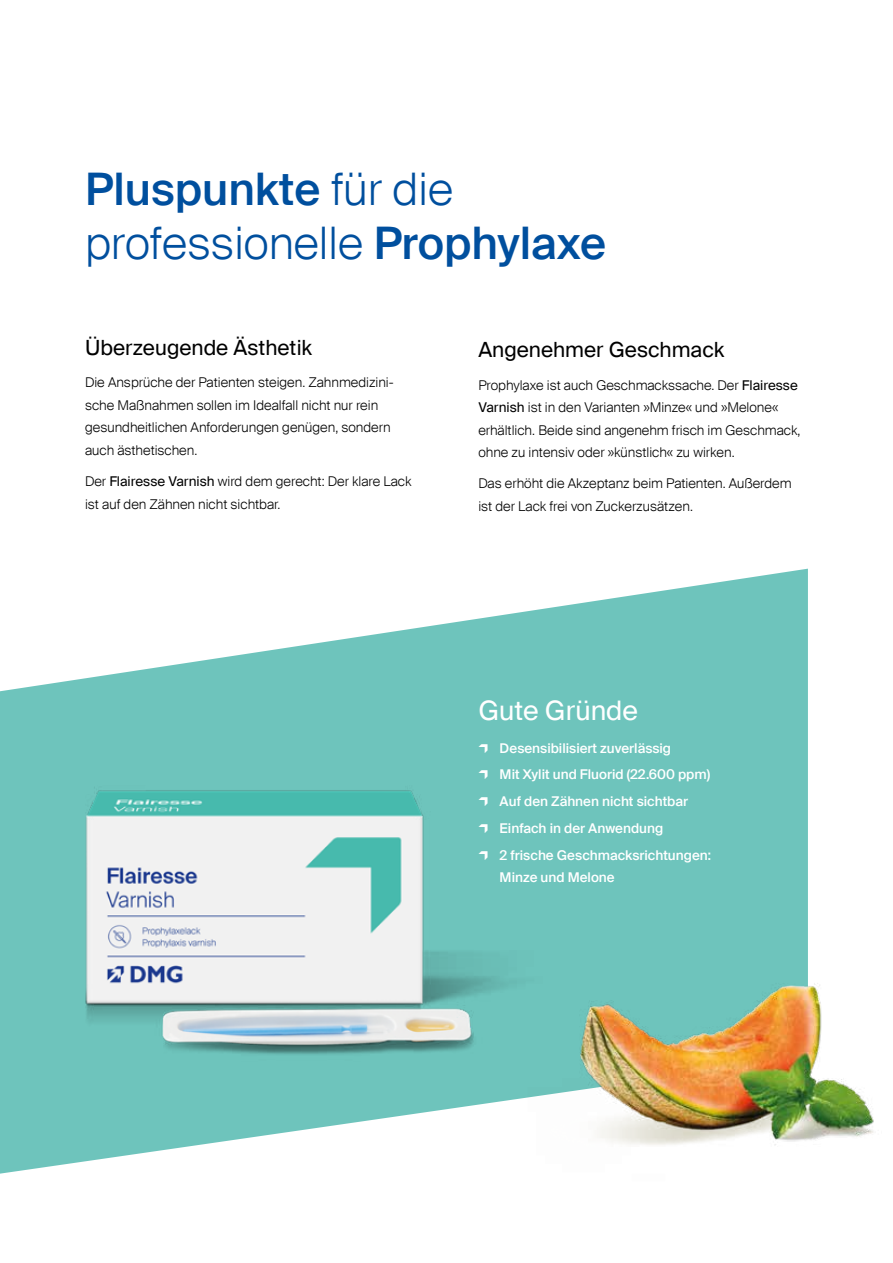
<style>
.page{position:relative;width:893px;height:1263px;background:#fff}
.page>*{position:absolute;margin:0;border:0;box-sizing:border-box;transform-origin:0 0}
.t1{font:500 45px/54px "Suisse Intl";color:#004f9e}
.t2{font:27px "Suisse Intl";color:#fff}
.t3{font:21px "Suisse Intl";color:#000}
.t4{font:300 13.5px/22.5px "Suisse Intl";color:#000}
.t5{font:500 13.5px/22.5px "Suisse Intl";color:#fff}
.s1{font-weight:300}
.s2{font-weight:400}
</style>
<div class="page">
<svg style="left:0;top:569px;width:808px;height:605px;fill:#6ec4bc"></svg>
<img style="left:68px;top:743px;width:515px;height:380px">
<img style="left:510px;top:932px;width:364px;height:242px">
<h1 class="t1" style="left:85px;top:162px;width:523px">Pluspunkte <span class="s1">für die professionelle</span> Prophylaxe</h1>
<h3 class="t3" style="left:85px;top:335px;width:229px">Überzeugende Ästhetik</h3>
<p class="t4" style="left:85px;top:372px;width:310px">Die Ansprüche der Patienten steigen. Zahnmedizini&shy;sche Maßnahmen sollen im Idealfall nicht nur rein gesundheitlichen Anforderungen genügen, sondern auch ästhetischen.</p>
<p class="t4" style="left:85px;top:470px;width:328px">Der <span class="s2">Flairesse Varnish</span> wird dem gerecht: Der klare Lack ist auf den Zähnen nicht sichtbar.</p>
<h3 class="t3" style="left:478px;top:338px;width:248px">Angenehmer Geschmack</h3>
<p class="t4" style="left:478px;top:374px;width:324px">Prophylaxe ist auch Geschmackssache. Der <span class="s2">Flairesse Varnish</span> ist in den Varianten »Minze« und »Melone« erhältlich. Beide sind angenehm frisch im Geschmack, ohne zu intensiv oder »künstlich« zu wirken.</p>
<p class="t4" style="left:478px;top:472px;width:315px">Das erhöht die Akzeptanz beim Patienten. Außerdem ist der Lack frei von Zuckerzusätzen.</p>
<h2 class="t2" style="left:478px;top:695px;width:161px">Gute Gründe</h2>
<p class="t5" style="left:478px;top:737px;width:194px">• Desensibilisiert zuverlässig</p>
<p class="t5" style="left:478px;top:763px;width:233px">• Mit Xylit und Fluorid (22.600 ppm)</p>
<p class="t5" style="left:478px;top:790px;width:211px">• Auf den Zähnen nicht sichtbar</p>
<p class="t5" style="left:478px;top:817px;width:186px">• Einfach in der Anwendung</p>
<p class="t5" style="left:500px;top:844px;width:213px;text-indent:-21px">• 2 frische Geschmacksrichtungen:<br>Minze und Melone</p>
</div>
